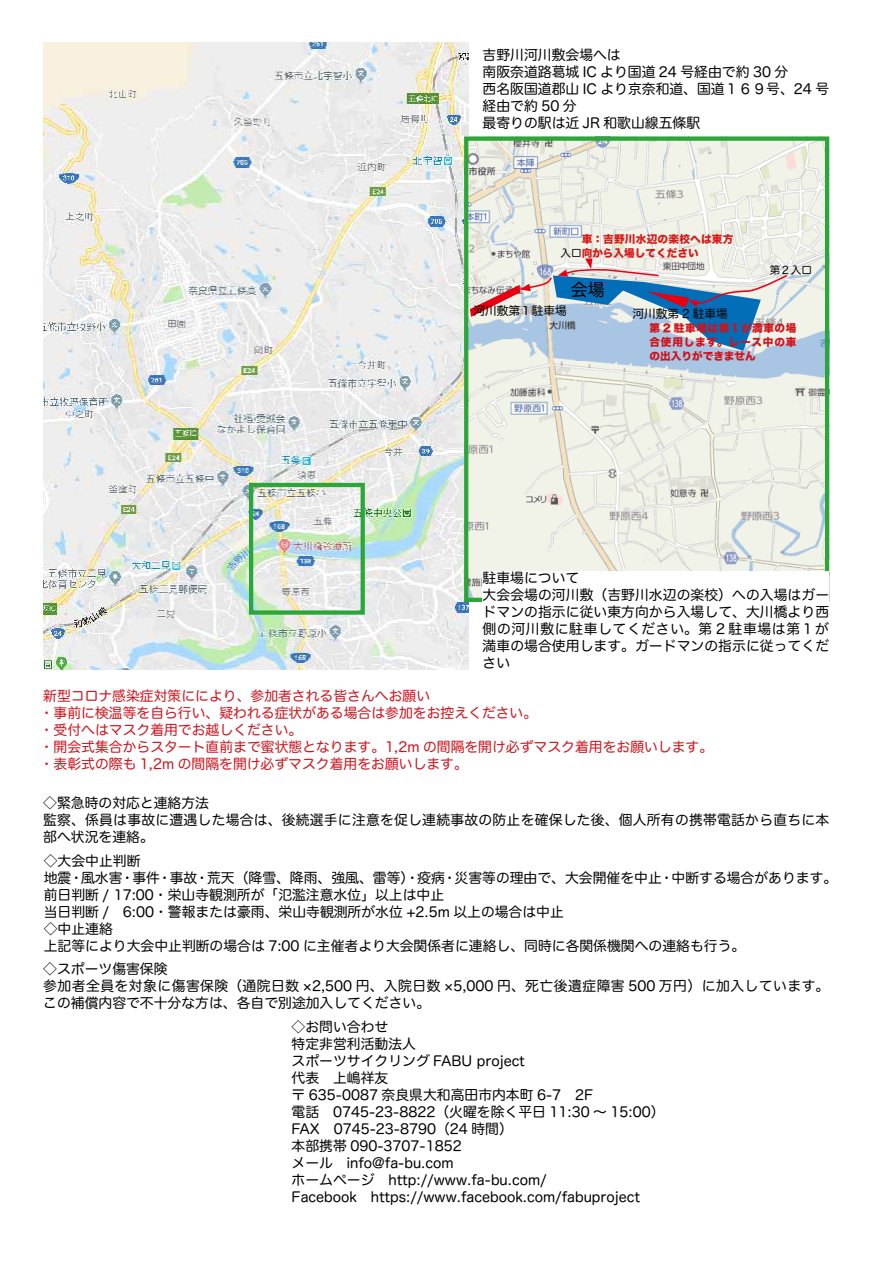
<style>
.page{position:relative;width:893px;height:1263px;background:#fff}
.page>*{position:absolute;margin:0;border:0;box-sizing:border-box;transform-origin:0 0}
.t1{font:16.95px "Hira Maru Pro W4";color:#000}
.t2{font:13.8px/17px "Hira Maru Pro W4";color:#000}
.t3{font:13.8px/17px "Hira Maru Pro W4";color:#d0121b}
.t4{font:11.7px "Hira Maru Pro W4";color:#000}
.t5{font:10.65px/13.8px "Hira Kaku Std W8";letter-spacing:.05em;color:#d0121b;text-align:justify}
.t6{font:10.65px/13.8px "Hira Kaku Std W8";letter-spacing:.025em;color:#d71a18}
.t7{font:10.65px "Hira Maru Pro W4";color:#000}
.s1{font-family:"Hira Maru Pro W4";color:#000}
</style>
<div class="page">
<img style="left:44px;top:43px;width:424px;height:627px">
<div style="left:249px;top:483px;width:116px;height:132px;border:4px solid #2aa738"></div>
<img style="left:469px;top:141px;width:355px;height:456px">
<div style="left:464px;top:136px;width:365px;height:466px;border:4px solid #2aa738"></div>
<svg style="left:470px;top:259px;width:318px;height:92px;background:#abbfd2"></svg>
<div style="left:483px;top:571px;width:346px;height:99px;background:#fff"></div>
<p class="t2" style="left:483px;top:46px;width:348px">吉野川河川敷会場へは<br>南阪奈道路葛城 IC より国道 24 号経由で約 30 分<br>西名阪国道郡山 IC より京奈和道、国道１６９号、24 号経由で約 50 分<br>最寄りの駅は近 JR 和歌山線五條駅</p>
<p class="t6" style="left:560px;top:232px;width:175px;text-indent:21px">車：吉野川水辺の楽校へは東方<span class="s1">入口</span>向から入場してください</p>
<p class="t1" style="left:571px;top:275px;width:36px">会場</p>
<p class="t7" style="left:770px;top:261px;width:44px">第２入口</p>
<p class="t4" style="left:473px;top:301px;width:95px">河川敷第１駐車場</p>
<p class="t4" style="left:632px;top:303px;width:97px">河川敷第 2 駐車場</p>
<p class="t5" style="left:649px;top:322px;width:148px">第 2 駐車場は第１が満車の場合使用します。レース中の車の出入りができません</p>
<p class="t2" style="left:483px;top:568px;width:348px">駐車場について<br>大会会場の河川敷（吉野川水辺の楽校）への入場はガードマンの指示に従い東方向から入場して、大川橋より西側の河川敷に駐車してください。第 2 駐車場は第１が満車の場合使用します。ガードマンの指示に従ってください</p>
<p class="t3" style="left:40px;top:686px;width:675px">新型コロナ感染症対策ににより、参加者される皆さんへお願い<br>・事前に検温等を自ら行い、疑われる症状がある場合は参加をお控えください。<br>・受付へはマスク着用でお越しください。<br>・開会式集合からスタート直前まで蜜状態となります。1,2m の間隔を開け必ずマスク着用をお願いします。・表彰式の際も 1,2m の間隔を開け必ずマスク着用をお願いします。</p>
<p class="t2" style="left:43px;top:794px;width:788px">◇緊急時の対応と連絡方法<br>監察、係員は事故に遭遇した場合は、後続選手に注意を促し連続事故の防止を確保した後、個人所有の携帯電話から直ちに本部へ状況を連絡。</p>
<p class="t2" style="left:44px;top:851px;width:98px">◇大会中止判断</p>
<p class="t2" style="left:44px;top:868px;width:795px">地震・風水害・事件・事故・荒天（降雪、降雨、強風、雷等）・疫病・災害等の理由で、大会開催を中止・中断する場合があります。</p>
<p class="t2" style="left:44px;top:885px;width:402px">前日判断 / 17:00・栄山寺観測所が「氾濫注意水位」以上は中止</p>
<p class="t2" style="left:123px;top:902px;width:443px">6:00・警報または豪雨、栄山寺観測所が水位 +2.5m 以上の場合は中止</p>
<p class="t2" style="left:44px;top:902px;width:703px">当日判断 /<br>◇中止連絡<br>上記等により大会中止判断の場合は 7:00 に主催者より大会関係者に連絡し、同時に各関係機関への連絡も行う。</p>
<p class="t2" style="left:43px;top:960px;width:788px">◇スポーツ傷害保険<br>参加者全員を対象に傷害保険（通院日数 ×2,500 円、入院日数 ×5,000 円、死亡後遺症障害 500 万円）に加入しています。この補償内容で不十分な方は、各自で別途加入してください。</p>
<p class="t2" style="left:292px;top:1017px;width:374px">◇お問い合わせ<br>特定非営利活動法人<br>スポーツサイクリング FABU project<br>代表　上嶋祥友<br>〒 635-0087 奈良県大和高田市内本町 6-7　2F<br>電話　0745-23-8822（火曜を除く平日 11:30 〜 15:00(<br>FAX　0745-23-8790（24 時間(<br>本部携帯 090-3707-1852<br>メール　info@fa-bu.com<br>ホームページ　http://www.fa-bu.com/<br>Facebook　https://www.facebook.com/fabuproject</p>
</div>
